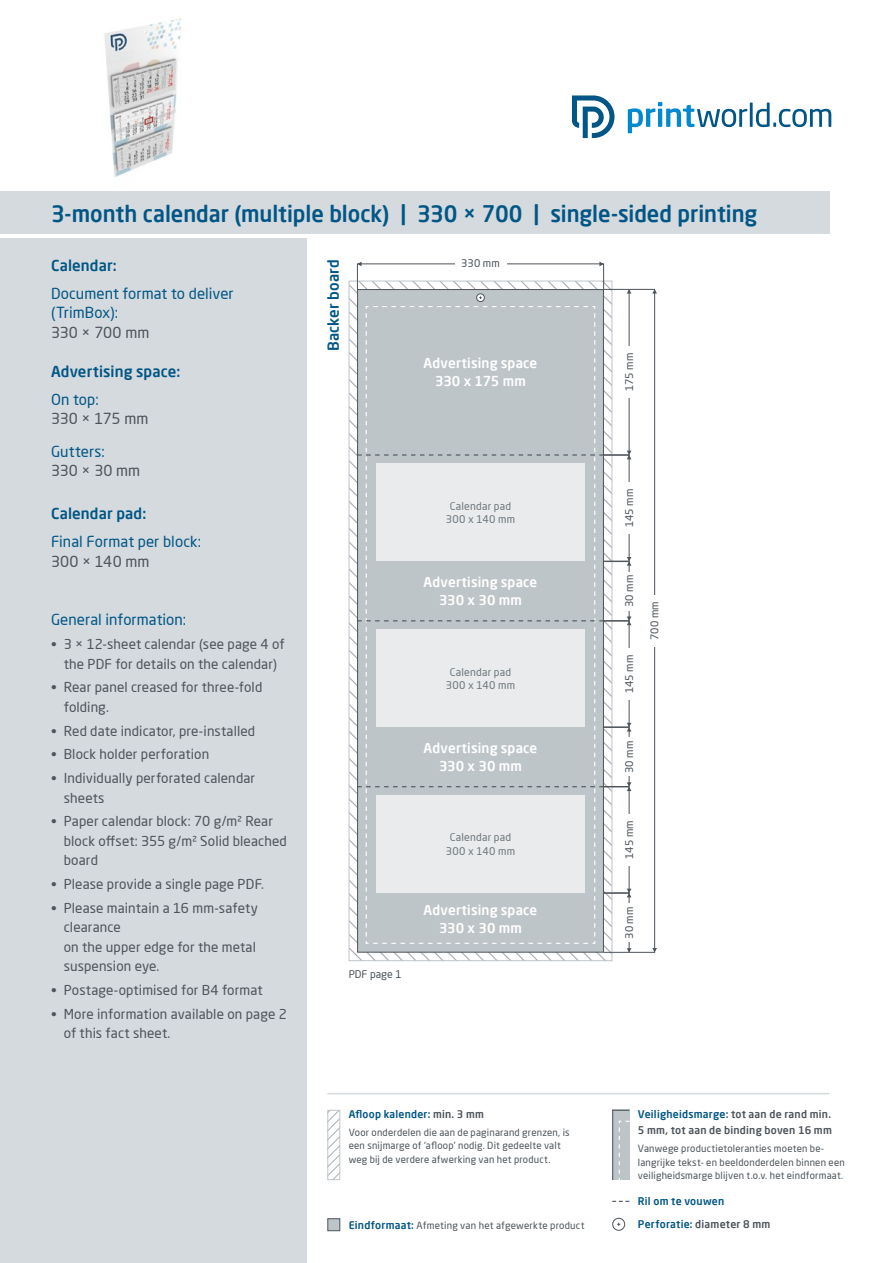
<style>
.page{position:relative;width:893px;height:1263px;background:#fff}
.page>*{position:absolute;margin:0;border:0;box-sizing:border-box;transform-origin:0 0}
.t1{font:500 22.5px "Neo Sans Pro";color:#015685}
.t2{font:15px/19.5px "Neo Sans Pro";letter-spacing:.005em;color:#015685}
.t3{font:500 15px "Neo Sans Pro";letter-spacing:.01em;color:#015685}
.t4{font:15px "Neo Sans Pro";color:#4d545a}
.t5{font:13.5px/19.5px "Neo Sans Pro";letter-spacing:.01em;color:#4d545a}
.t6{font:500 13.5px/18px "Neo Sans Pro";letter-spacing:.01em;color:#fff;text-align:center}
.t7{font:500 10.5px/16.5px "Neo Sans Pro";letter-spacing:.025em;color:#4d545a}
.t8{font:10.5px/13.5px "Neo Sans Pro";letter-spacing:.02em;color:#6e777c;text-align:center}
.t9{font:500 10.5px "Neo Sans Pro";letter-spacing:.025em;color:#015685}
.t10{font:10.5px "Neo Sans Pro";color:#4d545a}
.t11{font:9.75px/13.5px "Neo Sans Pro";letter-spacing:.02em;color:#4d545a}
.s1{color:#4d545a}
.s2{font-weight:500;font-size:10.5px;color:#015685}
.s3{color:#015685}
</style>
<div class="page">
<hr style="left:327px;top:1093px;width:502px;height:1px;background:#d4dade">
<svg style="left:628px;top:102px;width:203px;height:31px"></svg>
<svg style="left:572px;top:96px;width:42px;height:42px"></svg>
<div style="left:0;top:238px;width:306px;height:1025px;background:#d4dade"></div>
<div style="left:0;top:191px;width:829px;height:43px;background:#d4dade"></div>
<svg style="left:329px;top:1112px;width:9px;height:66px"></svg>
<div style="left:327px;top:1110px;width:13px;height:70px;border:1px solid #bec5c9"></div>
<svg style="left:612px;top:1109px;width:18px;height:71px"></svg>
<div style="left:612px;top:1218px;width:13px;height:13px;border:1px solid #4d545a;border-radius:50%"></div>
<div style="left:327px;top:1218px;width:13px;height:13px;background:#bec5c9;border:1px solid #4d545a"></div>
<svg style="left:612px;top:1201px;width:17px;height:1px"></svg>
<img style="left:104px;top:18px;width:78px;height:159px">
<div style="left:629px;top:289px;width:26px;height:663px;border:1px solid #4d545a"></div>
<div style="left:604px;top:561px;width:25px;height:60px;border:1px solid #4d545a"></div>
<div style="left:604px;top:727px;width:25px;height:60px;border:1px solid #4d545a"></div>
<div style="left:604px;top:893px;width:25px;height:59px;border:1px solid #4d545a"></div>
<svg style="left:627px;top:289px;width:4px;height:4px"></svg>
<svg style="left:652px;top:289px;width:5px;height:4px"></svg>
<svg style="left:627px;top:451px;width:4px;height:8px"></svg>
<svg style="left:627px;top:557px;width:4px;height:9px"></svg>
<svg style="left:627px;top:723px;width:4px;height:8px"></svg>
<svg style="left:627px;top:889px;width:4px;height:8px"></svg>
<svg style="left:627px;top:616px;width:4px;height:9px"></svg>
<svg style="left:627px;top:782px;width:4px;height:9px"></svg>
<svg style="left:627px;top:948px;width:4px;height:4px"></svg>
<div style="left:625px;top:347px;width:9px;height:51px;background:#fff"></div>
<div style="left:651px;top:595px;width:8px;height:51px;background:#fff"></div>
<div style="left:625px;top:483px;width:9px;height:51px;background:#fff"></div>
<div style="left:625px;top:648px;width:9px;height:51px;background:#fff"></div>
<div style="left:625px;top:814px;width:9px;height:51px;background:#fff"></div>
<div style="left:625px;top:572px;width:9px;height:38px;background:#fff"></div>
<div style="left:625px;top:738px;width:9px;height:38px;background:#fff"></div>
<div style="left:625px;top:904px;width:9px;height:38px;background:#fff"></div>
<svg style="left:357px;top:262px;width:5px;height:4px"></svg>
<svg style="left:599px;top:262px;width:5px;height:4px"></svg>
<svg style="left:652px;top:948px;width:5px;height:4px"></svg>
<svg style="left:349px;top:281px;width:263px;height:680px;background:#c2c8cc"></svg>
<div style="left:376px;top:463px;width:209px;height:98px;background:#e9ebed"></div>
<div style="left:376px;top:629px;width:209px;height:98px;background:#e9ebed"></div>
<div style="left:376px;top:795px;width:209px;height:98px;background:#e9ebed"></div>
<h1 class="t1" style="left:51px;top:200px;width:708px">3-month calendar (multiple block) | 330 × 700 | single-sided printing</h1>
<p class="t3" style="left:324px;top:351px;width:93px;rotate:-90deg">Backer board</p>
<p class="t3" style="left:51px;top:256px;width:67px">Calendar:</p>
<p class="t2" style="left:51px;top:283px;width:184px">Document format to deliver (TrimBox):</p>
<p class="t4" style="left:51px;top:323px;width:100px">330 × 700 mm</p>
<p class="t3" style="left:51px;top:362px;width:131px">Advertising space:</p>
<p class="t2" style="left:51px;top:389px;width:49px">On top:</p>
<p class="t4" style="left:51px;top:410px;width:99px">330 × 175 mm</p>
<p class="t2" style="left:51px;top:441px;width:55px">Gutters:</p>
<p class="t4" style="left:51px;top:461px;width:91px">330 × 30 mm</p>
<p class="t3" style="left:51px;top:504px;width:97px">Calendar pad:</p>
<p class="t2" style="left:51px;top:532px;width:152px">Final Format per block:</p>
<p class="t4" style="left:51px;top:552px;width:100px">300 × 140 mm</p>
<p class="t10" style="left:461px;top:257px;width:40px">330 mm</p>
<p class="t10" style="left:623px;top:391px;width:40px;rotate:-90deg">175 mm</p>
<p class="t6" style="left:424px;top:354px;width:115px">Advertising space<br>330 x 175 mm</p>
<p class="t10" style="left:623px;top:527px;width:40px;rotate:-90deg">145 mm</p>
<p class="t8" style="left:446px;top:499px;width:71px">Calendar pad<br>300 x 140 mm</p>
<p class="t2" style="left:51px;top:610px;width:137px">General information:</p>
<p class="t5" style="left:51px;top:634px;width:235px;text-align:center">• 3 × 12-sheet calendar (see page 4 of the PDF for details on the calendar)</p>
<p class="t5" style="left:64px;top:677px;width:200px;text-indent:-13px">• Rear panel creased for three-fold folding.</p>
<p class="t5" style="left:51px;top:721px;width:206px">• Red date indicator, pre-installed</p>
<p class="t5" style="left:51px;top:744px;width:160px">• Block holder perforation</p>
<p class="t5" style="left:64px;top:768px;width:193px;text-indent:-13px">• Individually perforated calendar sheets</p>
<p class="t5" style="left:64px;top:811px;width:225px;text-indent:-13px">• Paper calendar block: 70 g/m² Rear block offset: 355 g/m² Solid bleached board</p>
<p class="t5" style="left:51px;top:874px;width:215px">• Please provide a single page PDF.</p>
<p class="t5" style="left:64px;top:898px;width:196px;text-indent:-13px">• Please maintain a 16 mm-safety clearance<br>on the upper edge for the metal suspension eye.</p>
<p class="t5" style="left:51px;top:980px;width:213px">• Postage-optimised for B4 format</p>
<p class="t5" style="left:64px;top:1004px;width:225px;text-indent:-13px">• More information available on page 2 of this fact sheet.</p>
<p class="t6" style="left:424px;top:573px;width:115px">Advertising space<br>330 x 30 mm</p>
<p class="t8" style="left:446px;top:665px;width:71px">Calendar pad<br>300 x 140 mm</p>
<p class="t6" style="left:424px;top:739px;width:115px">Advertising space<br>330 x 30 mm</p>
<p class="t10" style="left:349px;top:967px;width:54px">PDF page 1</p>
<p class="t8" style="left:446px;top:831px;width:71px">Calendar pad<br>300 x 140 mm</p>
<p class="t6" style="left:424px;top:900px;width:115px">Advertising space<br>330 x 30 mm</p>
<p class="t10" style="left:623px;top:607px;width:34px;rotate:-90deg">30 mm</p>
<p class="t10" style="left:623px;top:693px;width:40px;rotate:-90deg">145 mm</p>
<p class="t10" style="left:648px;top:640px;width:40px;rotate:-90deg">700 mm</p>
<p class="t10" style="left:623px;top:773px;width:34px;rotate:-90deg">30 mm</p>
<p class="t10" style="left:623px;top:859px;width:40px;rotate:-90deg">145 mm</p>
<p class="t10" style="left:623px;top:939px;width:34px;rotate:-90deg">30 mm</p>
<p class="t9" style="left:349px;top:1107px;width:137px">Afloop kalender: <span class="s1">min. 3 mm</span></p>
<p class="t11" style="left:349px;top:1125px;width:223px">Voor onderdelen die aan de paginarand grenzen, is een snijmarge of 'afloop' nodig. Dit gedeelte valt weg bij de verdere afwerking van het product.</p>
<p class="t11" style="left:349px;top:1218px;width:237px"><span class="s2">Eindformaat:</span> Afmeting van het afgewerkte product</p>
<p class="t7" style="left:638px;top:1105px;width:196px"><span class="s3">Veiligheidsmarge:</span> tot aan de rand min.<br>5 mm, tot aan de binding boven 16 mm</p>
<p class="t11" style="left:638px;top:1142px;width:208px">Vanwege productietoleranties moeten be&shy;langrijke tekst- en beeldonderdelen binnen een veiligheidsmarge blijven t.o.v. het eindformaat.</p>
<p class="t9" style="left:638px;top:1217px;width:134px">Perforatie: <span class="s1">diameter 8 mm</span></p>
<p class="t9" style="left:638px;top:1194px;width:88px">Ril om te vouwen</p>
</div>
